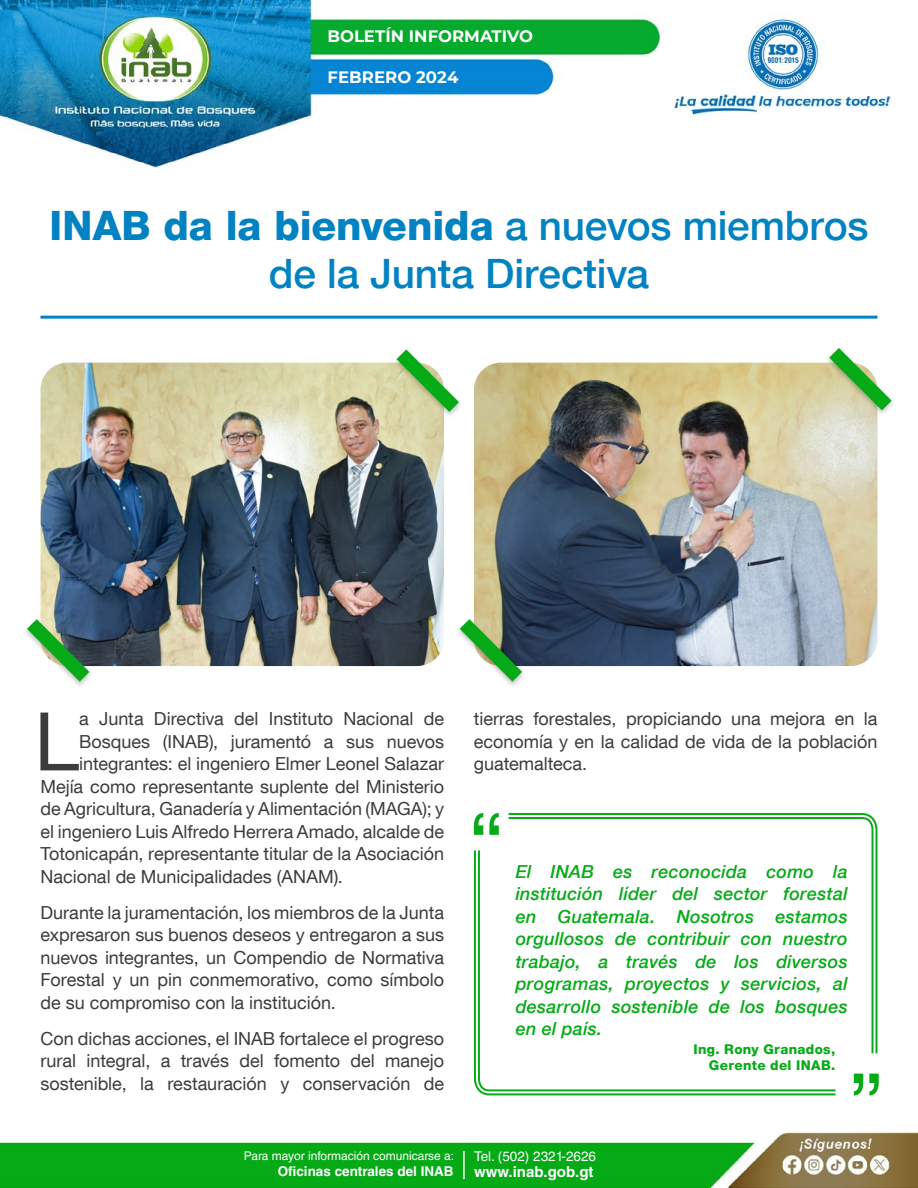
<style>
.page{position:relative;width:918px;height:1188px;background:#fff}
.page>*{position:absolute;margin:0;border:0;box-sizing:border-box;transform-origin:0 0}
.t1{font:81px "Helvetica Neue LT Com";color:#3c3c3b}
.t2{font:500 40.5px/48.6px "Helvetica Neue LT Com";letter-spacing:-.005em;color:#0082c3;text-align:center}
.t3{font:18px/22.5px "Helvetica Neue LT Com";color:#3c3c3b;text-align:justify}
.t4{font:italic 500 18px/22.5px "Helvetica Neue LT Com";letter-spacing:.01em;color:#07ab17;text-align:justify}
.t5{font:700 16.5px "Montserrat";color:#fff}
.t6{font:700 15px "Helvetica LT Std";color:#fff}
.t7{font:800 13.5px/16.2px "Helvetica Neue LT Com";letter-spacing:.025em;color:#07ab17;text-align:right}
.t8{font:700 13.5px "Helvetica LT Std";color:#fff}
.t9{font:13.5px "Helvetica LT Std";color:#fff}
.t10{font:12px "Helvetica LT Std";color:#fff}
.s1{font-weight:800}
</style>
<div class="page">
<img style="left:0;top:0;width:918px;height:1188px">
<hr style="left:463px;top:1151px;width:2px;height:28px;background:#fff">
<img style="left:474px;top:363px;width:404px;height:303px">
<img style="left:40px;top:363px;width:404px;height:303px">
<hr style="left:40px;top:316px;width:838px;height:3px;background:#0082c3">
<div style="left:392px;top:348px;width:72px;height:71px;background:#000;opacity:.25"></div>
<svg style="left:397px;top:349px;width:62px;height:63px"></svg>
<div style="left:825px;top:346px;width:71px;height:71px;background:#000;opacity:.25"></div>
<svg style="left:829px;top:348px;width:63px;height:62px"></svg>
<div style="left:23px;top:617px;width:71px;height:72px;background:#000;opacity:.25"></div>
<svg style="left:27px;top:619px;width:62px;height:63px"></svg>
<div style="left:455px;top:617px;width:72px;height:72px;background:#000;opacity:.25"></div>
<svg style="left:460px;top:619px;width:62px;height:63px"></svg>
<svg style="left:854px;top:1074px;width:25px;height:21px"></svg>
<svg style="left:474px;top:813px;width:25px;height:22px"></svg>
<svg style="left:473px;top:848px;width:365px;height:248px"></svg>
<svg style="left:507px;top:812px;width:371px;height:243px"></svg>
<p class="t5" style="left:327px;top:24px;width:207px">BOLETÍN INFORMATIVO</p>
<p class="t5" style="left:327px;top:66px;width:132px">FEBRERO 2024</p>
<h2 class="t2" style="left:49px;top:201px;width:821px"><span class="s1">INAB da la bienvenida</span> a nuevos miembros de la Junta Directiva</h2>
<h1 class="t1" style="left:34px;top:692px;width:47px">L</h1>
<p class="t3" style="left:79px;top:707px;width:366px">a Junta Directiva del Instituto Nacional de</p>
<p class="t3" style="left:79px;top:730px;width:366px">Bosques (INAB), juramentó a sus nuevos</p>
<p class="t3" style="left:79px;top:752px;width:366px">integrantes: el ingeniero Elmer Leonel Salazar</p>
<p class="t3" style="left:40px;top:775px;width:405px">Mejía como representante suplente del Ministerio</p>
<p class="t3" style="left:40px;top:797px;width:405px">de Agricultura, Ganadería y Alimentación (MAGA); y</p>
<p class="t3" style="left:40px;top:820px;width:405px">el ingeniero Luis Alfredo Herrera Amado, alcalde de</p>
<p class="t3" style="left:40px;top:842px;width:405px">Totonicapán, representante titular de la Asociación</p>
<p class="t3" style="left:40px;top:865px;width:304px">Nacional de Municipalidades (ANAM).</p>
<p class="t3" style="left:40px;top:901px;width:405px">Durante la juramentación, los miembros de la Junta expresaron sus buenos deseos y entregaron a sus nuevos integrantes, un Compendio de Normativa Forestal y un pin conmemorativo, como símbolo de su compromiso con la institución.</p>
<p class="t3" style="left:40px;top:1027px;width:405px">Con dichas acciones, el INAB fortalece el progreso rural integral, a través del fomento del manejo sostenible, la restauración y conservación de</p>
<p class="t3" style="left:474px;top:707px;width:405px">tierras forestales, propiciando una mejora en la economía y en la calidad de vida de la población guatemalteca.</p>
<p class="t4" style="left:516px;top:860px;width:334px">El INAB es reconocida como la institución líder del sector forestal en Guatemala. Nosotros estamos orgullosos de contribuir con nuestro trabajo, a través de los diversos programas, proyectos y servicios, al desarrollo sostenible de los bosques en el país.</p>
<p class="t7" style="left:693px;top:1041px;width:144px">Ing. Rony Granados,<br>Gerente del INAB.</p>
<p class="t10" style="left:244px;top:1149px;width:212px">Para mayor información comunicarse a:</p>
<p class="t8" style="left:278px;top:1164px;width:178px">Oficinas centrales del INAB</p>
<p class="t9" style="left:474px;top:1148px;width:124px">Tel. (502) 2321-2626</p>
<p class="t6" style="left:474px;top:1163px;width:121px">www.inab.gob.gt</p>
</div>
